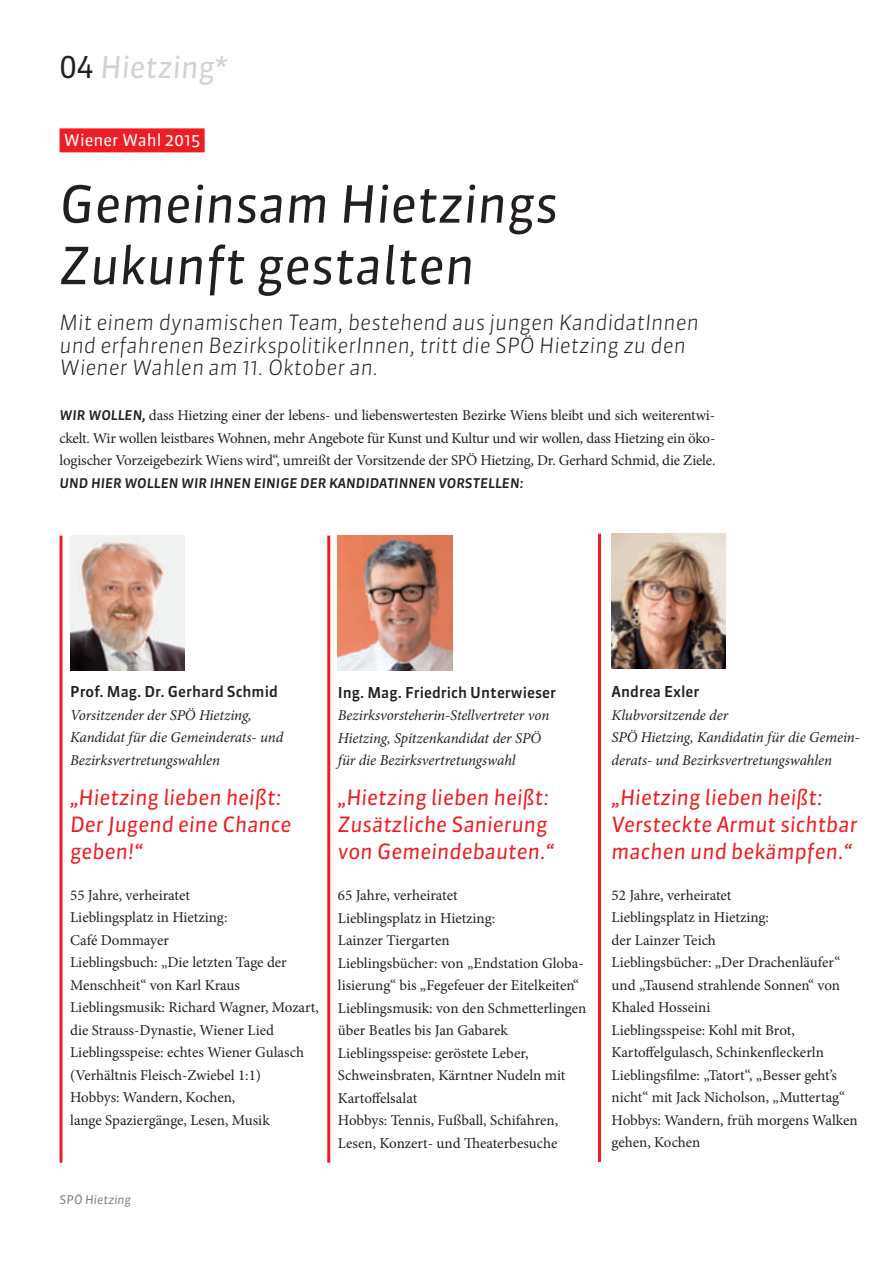
<style>
.page{position:relative;width:893px;height:1263px;background:#fff}
.page>*{position:absolute;margin:0;border:0;box-sizing:border-box;transform-origin:0 0}
.t1{font:italic 51px/61.5px "Sanuk Pro";color:#231f20}
.t2{font:italic 30px "Sanuk Pro";color:#d1d2d4}
.t3{font:italic 21px/27px "Sanuk Pro";color:#ee1d23}
.t4{font:italic 300 21px/22.5px "Sanuk Pro";color:#231f20}
.t5{font:16.5px "Sanuk Pro";color:#fff}
.t6{font:15px/22.5px "Minion Pro";color:#231f20}
.t7{font:italic 15px/22.5px "Minion Pro";letter-spacing:-.005em;color:#231f20}
.t8{font:italic 500 13.35px "Sanuk Pro";color:#231f20}
.t9{font:italic 12px "Sanuk Pro";color:#808285}
.s1{font-style:normal;color:#231f20}
.s2{font-family:"Sanuk Pro";font-weight:500;font-style:italic;font-size:13.35px}
.s3{font-family:"Sanuk Pro";font-weight:500;font-style:normal}
</style>
<div class="page">
<div style="left:60px;top:128px;width:145px;height:24px;background:#ee1d23"></div>
<img style="left:612px;top:534px;width:114px;height:134px">
<img style="left:338px;top:536px;width:114px;height:134px">
<hr style="left:60px;top:536px;width:3px;height:627px;background:#ee1d23">
<hr style="left:327px;top:536px;width:3px;height:627px;background:#ee1d23">
<hr style="left:598px;top:534px;width:3px;height:628px;background:#ee1d23">
<img style="left:70px;top:536px;width:114px;height:134px">
<p class="t2" style="left:60px;top:47px;width:170px"><span class="s1">04</span> Hietzing*</p>
<p class="t5" style="left:64px;top:129px;width:138px">Wiener Wahl 2015</p>
<p class="t1" style="left:60px;top:172px;width:500px">Gemeinsam Hietzings<br>Zukunft gestalten</p>
<p class="t4" style="left:60px;top:311px;width:641px">Mit einem dynamischen Team, bestehend aus jungen KandidatInnen und erfahrenen BezirkspolitikerInnen, tritt die SPÖ Hietzing zu den<br>Wiener Wahlen am 11. Oktober an.</p>
<p class="t6" style="left:60px;top:404px;width:657px;text-align:justify"><span class="s2">WIR WOLLEN,</span> dass Hietzing einer der lebens- und liebenswertesten Bezirke Wiens bleibt und sich weiterentwi&shy;ckelt. Wir wollen leistbares Wohnen, mehr Angebote für Kunst und Kultur und wir wollen, dass Hietzing ein öko&shy;logischer Vorzeigebezirk Wiens wird“, umreißt der Vorsitzende der SPÖ Hietzing, Dr. Gerhard Schmid, die Ziele.</p>
<p class="t8" style="left:60px;top:473px;width:465px">UND HIER WOLLEN WIR IHNEN EINIGE DER KANDIDATINNEN VORSTELLEN:</p>
<p class="t7" style="left:70px;top:681px;width:215px"><span class="s3">Prof. Mag. Dr. Gerhard Schmid<br></span>Vorsitzender der SPÖ Hietzing,<br>Kandidat für die Gemeinderats- und<br>Bezirksvertretungswahlen</p>
<p class="t7" style="left:338px;top:682px;width:220px"><span class="s3">Ing. Mag. Friedrich Unterwieser </span>Bezirksvorsteherin-Stellvertreter von Hietzing, Spitzenkandidat der SPÖ für die Bezirksvertretungswahl</p>
<p class="t7" style="left:612px;top:681px;width:250px"><span class="s3">Andrea Exler<br></span>Klubvorsitzende der<br>SPÖ Hietzing, Kandidatin für die Gemein&shy;derats- und Bezirksvertretungswahlen</p>
<p class="t3" style="left:70px;top:783px;width:223px">„Hietzing lieben heißt:<br>Der Jugend eine Chance geben!“</p>
<p class="t3" style="left:612px;top:783px;width:247px">„Hietzing lieben heißt:<br>Versteckte Armut sichtbar machen und bekämpfen.“</p>
<p class="t3" style="left:338px;top:783px;width:218px">„Hietzing lieben heißt:<br>Zusätzliche Sanierung von Gemeindebauten.“</p>
<p class="t6" style="left:70px;top:884px;width:250px">55 Jahre, verheiratet<br>Lieblingsplatz in Hietzing:<br>Café Dommayer<br>Lieblingsbuch: „Die letzten Tage der<br>Menschheit“ von Karl Kraus<br>Lieblingsmusik: Richard Wagner, Mozart, die Strauss-Dynastie, Wiener Lied<br>Lieblingsspeise: echtes Wiener Gulasch (Verhältnis Fleisch-Zwiebel 1:1)<br>Hobbys: Wandern, Kochen,<br>lange Spaziergänge, Lesen, Musik</p>
<p class="t9" style="left:60px;top:1191px;width:73px">SPÖ Hietzing</p>
<p class="t6" style="left:338px;top:884px;width:250px">65 Jahre, verheiratet<br>Lieblingsplatz in Hietzing:<br>Lainzer Tiergarten<br>Lieblingsbücher: von „Endstation Globa&shy;lisierung“ bis „Fegefeuer der Eitelkeiten“ Lieblingsmusik: von den Schmetterlingen über Beatles bis Jan Gabarek Lieblingsspeise: geröstete Leber, Schweinsbraten, Kärntner Nudeln mit Kartoffelsalat<br>Hobbys: Tennis, Fußball, Schifahren, Lesen, Konzert- und Theaterbesuche</p>
<p class="t6" style="left:612px;top:884px;width:248px">52 Jahre, verheiratet<br>Lieblingsplatz in Hietzing:<br>der Lainzer Teich<br>Lieblingsbücher: „Der Drachenläufer“ und „Tausend strahlende Sonnen“ von<br>Khaled Hosseini<br>Lieblingsspeise: Kohl mit Brot,<br>Kartoffelgulasch, Schinkenfleckerln<br>Lieblingsfilme: „Tatort“, „Besser geht’s nicht“ mit Jack Nicholson, „Muttertag“<br>Hobbys: Wandern, früh morgens Walken gehen, Kochen</p>
</div>
